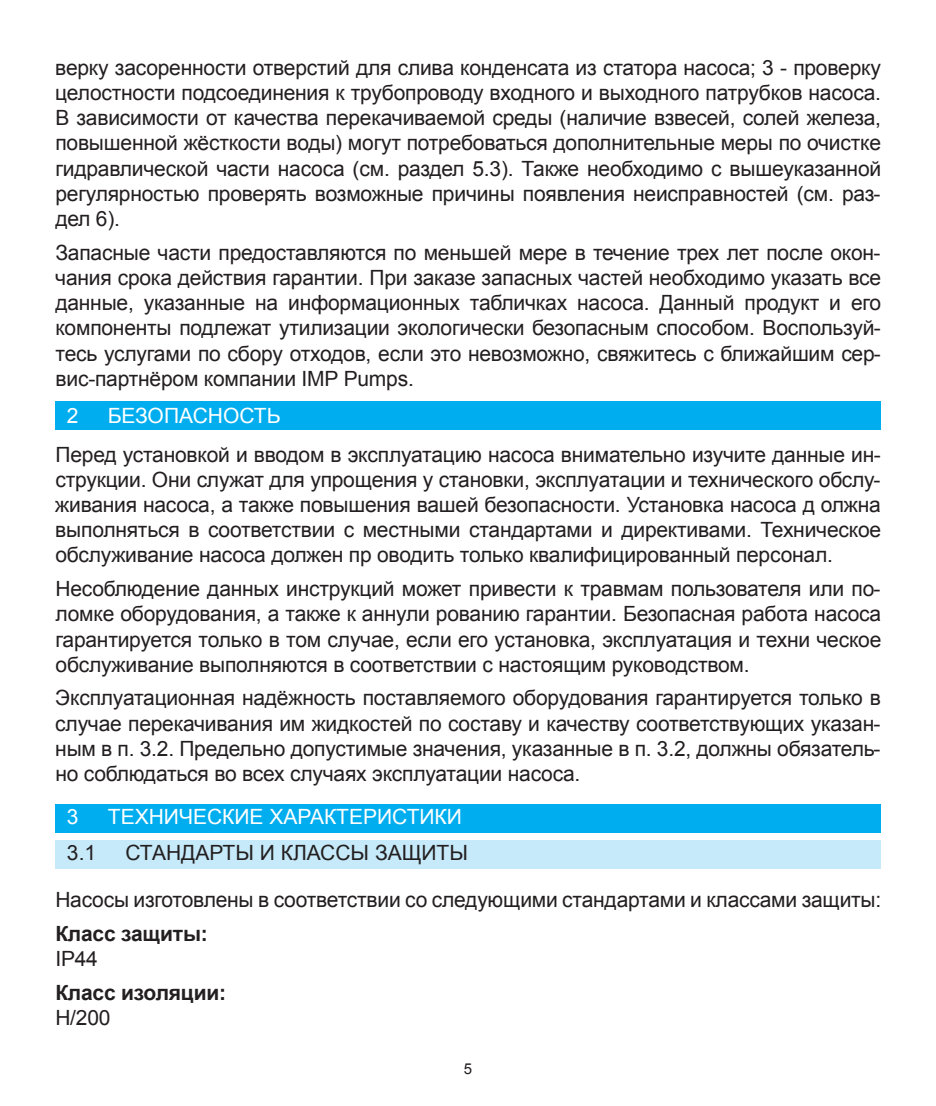
<style>
.page{position:relative;width:936px;height:1106px;background:#fff}
.page>*{position:absolute;margin:0;border:0;box-sizing:border-box;transform-origin:0 0}
.t1{font:21px/25.2px "Arial";letter-spacing:-.01em;color:#231f20;text-align:justify}
.t2{font:21px "Arial";color:#fff}
.t3{font:700 21px/33.6px "Arial";letter-spacing:-.01em;color:#231f20}
.t4{font:15px "Arial";color:#231f20}
.s1{font-weight:700}
.s2{font-weight:400}
</style>
<div class="page">
<div style="left:55px;top:401px;width:825px;height:28px;background:#00aeef"></div>
<div style="left:55px;top:804px;width:825px;height:28px;background:#00aeef"></div>
<div style="left:55px;top:840px;width:825px;height:28px;background:#c6eafa"></div>
<p class="t1" style="left:55px;top:55px;width:827px">верку засоренности отверстий для слива конденсата из статора насоса; 3 - проверку целостности подсоединения к трубопроводу входного и выходного патрубков насоса.<br>В зависимости от качества перекачиваемой среды (наличие взвесей, солей железа, повышенной жёсткости воды) могут потребоваться дополнительные меры по очистке гидравлической части насоса (см. раздел 5.3). Также необходимо с вышеуказанной регулярностью проверять возможные причины появления неисправностей (см. раз&shy;дел 6).</p>
<p class="t1" style="left:55px;top:240px;width:827px">Запасные части предоставляются по меньшей мере в течение трех лет после окон&shy;чания срока действия гарантии. При заказе запасных частей необходимо указать все данные, указанные на информационных табличках насоса. Данный продукт и его компоненты подлежат утилизации экологически безопасным способом. Воспользуй&shy;тесь услугами по сбору отходов, если это невозможно, свяжитесь с ближайшим сер&shy;вис-партнёром компании IMP Pumps.</p>
<p class="t2" style="left:67px;top:402px;width:13px">2</p>
<p class="t2" style="left:108px;top:402px;width:174px">БЕЗОПАСНОСТЬ</p>
<p class="t1" style="left:55px;top:442px;width:827px">Перед установкой и вводом в эксплуатацию насоса внимательно изучите данные ин&shy;струкции. Они служат для упрощения у становки, эксплуатации и технического обслу&shy;живания насоса, а также повышения вашей безопасности. Установка насоса д олжна выполняться в соответствии с местными стандартами и директивами. Техническое обслуживание насоса должен пр оводить только квалифицированный персонал.</p>
<p class="t1" style="left:55px;top:576px;width:827px">Несоблюдение данных инструкций может привести к травмам пользователя или по&shy;ломке оборудования, а также к аннули рованию гарантии. Безопасная работа насоса гарантируется только в том случае, если его установка, эксплуатация и техни ческое обслуживание выполняются в соответствии с настоящим руководством.</p>
<p class="t1" style="left:55px;top:685px;width:827px">Эксплуатационная надёжность поставляемого оборудования гарантируется только в случае перекачивания им жидкостей по составу и качеству соответствующих указан&shy;ным в п. 3.2. Предельно допустимые значения, указанные в п. 3.2, должны обязатель&shy;но соблюдаться во всех случаях эксплуатации насоса.</p>
<p class="t2" style="left:67px;top:802px;width:13px">3</p>
<p class="t2" style="left:108px;top:802px;width:355px">ТЕХНИЧЕСКИЕ ХАРАКТЕРИСТИКИ</p>
<p class="t1" style="left:67px;top:840px;width:31px">3.1</p>
<p class="t1" style="left:125px;top:840px;width:344px">СТАНДАРТЫ И КЛАССЫ ЗАЩИТЫ</p>
<p class="t1" style="left:55px;top:883px;width:827px;line-height:33.6px">Насосы изготовлены в соответствии со следующими стандартами и классами защиты:<br><span class="s1">Класс защиты:</span></p>
<p class="t3" style="left:55px;top:942px;width:172px"><span class="s2">IP44<br></span>Класс изоляции:</p>
<p class="t1" style="left:55px;top:1005px;width:57px">H/200</p>
<p class="t4" style="left:464px;top:1058px;width:10px">5</p>
</div>
